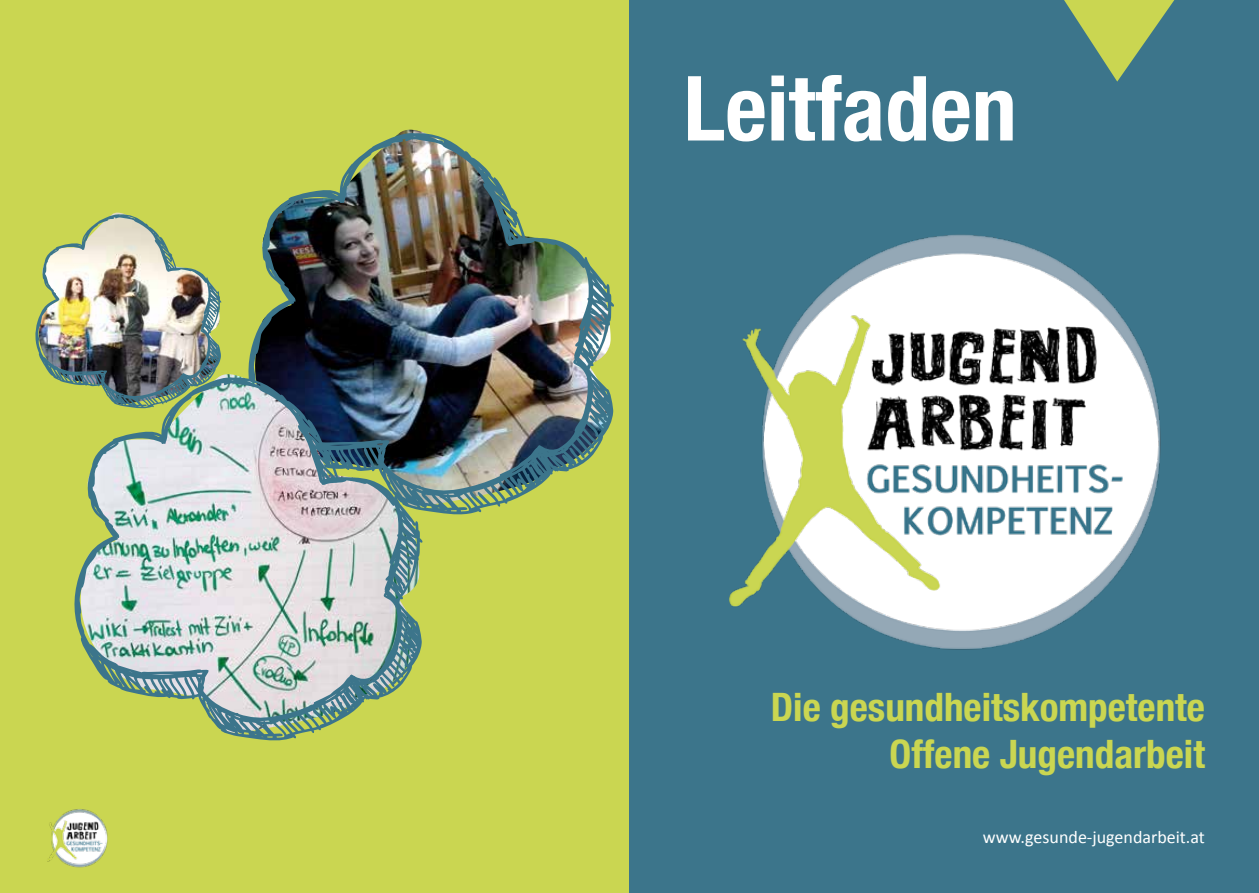
<style>
.page{position:relative;width:1259px;height:893px;background:#fff}
.page>*{position:absolute;margin:0;border:0;box-sizing:border-box;transform-origin:0 0}
.t1{font:700 condensed 90px "Helvetica Neue";color:#fff}
.t2{font:700 condensed 39.15px/47px "Helvetica Neue";color:#cad651;text-align:right}
.t3{font:18px "Calibri";color:#fff}
</style>
<div class="page">
<div style="left:0;top:0;width:629px;height:893px;background:#cad651"></div>
<img style="left:47px;top:809px;width:61px;height:59px">
<img style="left:248px;top:132px;width:366px;height:383px">
<img style="left:74px;top:377px;width:348px;height:364px">
<img style="left:35px;top:214px;width:186px;height:195px">
<div style="left:629px;top:0;width:630px;height:893px;background:#3c758b"></div>
<img style="left:729px;top:234px;width:432px;height:416px">
<svg style="left:1064px;top:0;width:110px;height:82px"></svg>
<h1 class="t1" style="left:683px;top:34px;width:335px">Leitfaden</h1>
<p class="t2" style="left:771px;top:681px;width:436px">Die gesundheitskompetente<br>Offene Jugendarbeit</p>
<p class="t3" style="left:983px;top:825px;width:223px">www.gesunde-jugendarbeit.at</p>
</div>
